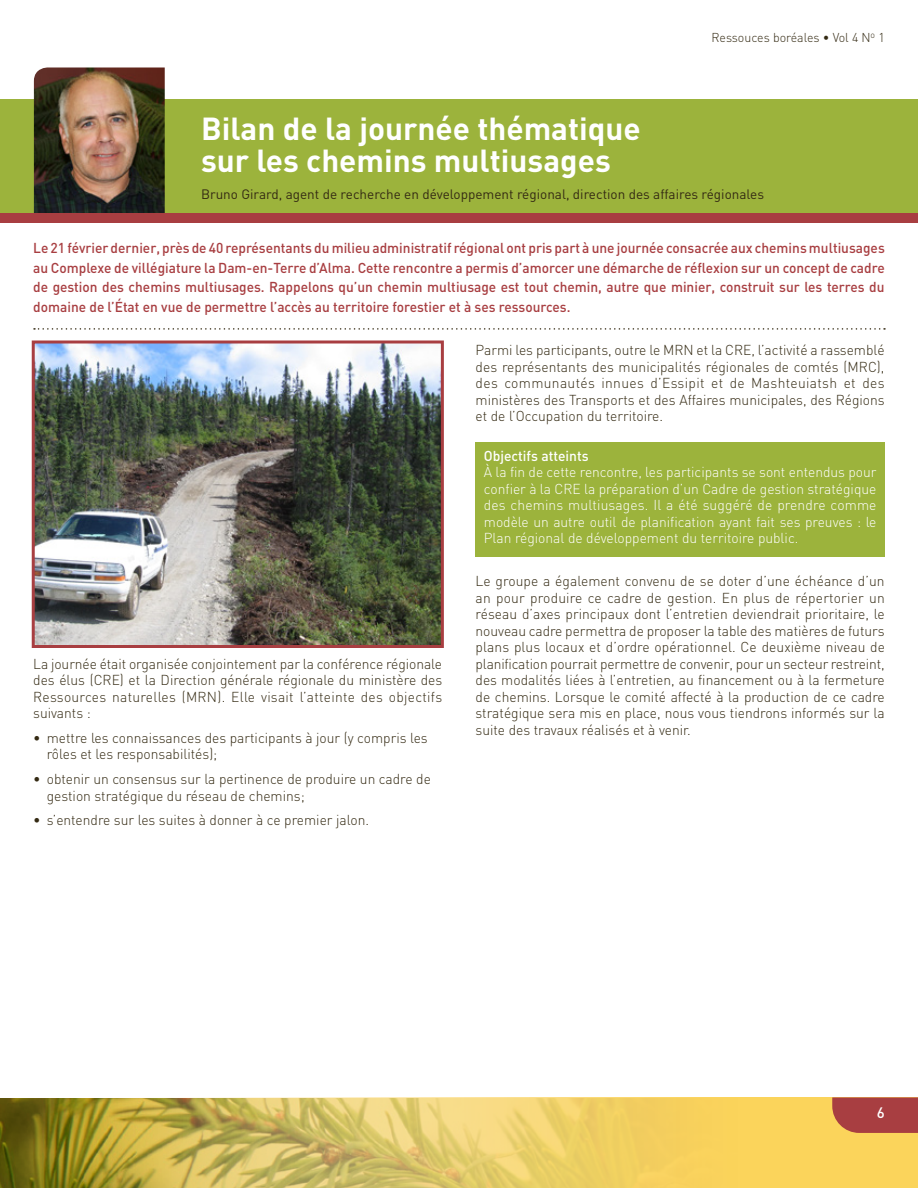
<style>
.page{position:relative;width:918px;height:1188px;background:#fff}
.page>*{position:absolute;margin:0;border:0;box-sizing:border-box;transform-origin:0 0}
.t1{font:700 31.5px/31.5px "DIN";color:#fff}
.t2{font:500 15px "DIN";color:#fff}
.t3{font:300 14.25px/16.5px "DIN";color:#342a13;text-align:justify}
.t4{font:500 14.25px/19.5px "DIN";color:#a83e41;text-align:justify;scale:.96 1}
.t5{font:300 14.25px/16.5px "DIN";color:#fff;text-align:justify}
.t6{font:500 14.25px "DIN";color:#fff}
.t7{font:13.5px "DIN";color:#342a13}
.t8{font:300 12.75px "DIN";color:#342a13}
</style>
<div class="page">
<div style="left:0;top:99px;width:918px;height:118px;background:#9cb33c"></div>
<img style="left:34px;top:68px;width:131px;height:146px">
<div style="left:0;top:214px;width:918px;height:9px;background:#a83e41"></div>
<svg style="left:0;top:1097px;width:918px;height:91px;background:#d7bd59"></svg>
<svg style="left:832px;top:1097px;width:86px;height:36px;background:#ad4842"></svg>
<svg style="left:34px;top:328px;width:851px;height:2px"></svg>
<img style="left:36px;top:344px;width:404px;height:300px">
<div style="left:32px;top:340px;width:412px;height:308px;border:3px solid #a83e41"></div>
<div style="left:476px;top:442px;width:409px;height:115px;background:#9cb33c"></div>
<p class="t8" style="left:711px;top:30px;width:175px">Ressouces boréales • Vol 4 N<sup>o</sup> 1</p>
<h1 class="t1" style="left:201px;top:112px;width:441px">Bilan de la journée thématique sur les chemins multiusages</h1>
<p class="t7" style="left:201px;top:185px;width:565px">Bruno Girard, agent de recherche en développement régional, direction des affaires régionales</p>
<p class="t4" style="left:33px;top:238px;width:889px">Le 21 février dernier, près de 40 représentants du milieu administratif régional ont pris part à une journée consacrée aux chemins multiusages au Complexe de villégiature la Dam-en-Terre d’Alma. Cette rencontre a permis d’amorcer une démarche de réflexion sur un concept de cadre de gestion des chemins multiusages. Rappelons qu’un chemin multiusage est tout chemin, autre que minier, construit sur les terres du domaine de l’État en vue de permettre l’accès au territoire forestier et à ses ressources.</p>
<p class="t3" style="left:476px;top:342px;width:411px">Parmi les participants, outre le MRN et la CRE, l’activité a rassemblé des représentants des municipalités régionales de comtés (MRC), des communautés innues d’Essipit et de Mashteuiatsh et des ministères des Transports et des Affaires municipales, des Régions et de l’Occupation du territoire.</p>
<p class="t3" style="left:33px;top:655px;width:411px">La journée était organisée conjointement par la conférence régionale des élus (CRE) et la Direction générale régionale du ministère des Ressources naturelles (MRN). Elle visait l’atteinte des objectifs suivants :</p>
<p class="t3" style="left:47px;top:729px;width:383px;text-indent:-14px">• mettre les connaissances des participants à jour (y compris les rôles et les responsabilités);</p>
<p class="t3" style="left:47px;top:771px;width:386px;text-indent:-14px">• obtenir un consensus sur la pertinence de produire un cadre de gestion stratégique du réseau de chemins;</p>
<p class="t3" style="left:33px;top:812px;width:337px">• s’entendre sur les suites à donner à ce premier jalon.</p>
<p class="t6" style="left:484px;top:446px;width:106px">Objectifs atteints</p>
<p class="t5" style="left:484px;top:464px;width:394px">À la fin de cette rencontre, les participants se sont entendus pour confier à la CRE la préparation d’un Cadre de gestion stratégique des chemins multiusages. Il a été suggéré de prendre comme modèle un autre outil de planification ayant fait ses preuves : le Plan régional de développement du territoire public.</p>
<p class="t3" style="left:476px;top:573px;width:411px">Le groupe a également convenu de se doter d’une échéance d’un an pour produire ce cadre de gestion. En plus de répertorier un réseau d’axes principaux dont l’entretien deviendrait prioritaire, le nouveau cadre permettra de proposer la table des matières de futurs plans plus locaux et d’ordre opérationnel. Ce deuxième niveau de planification pourrait permettre de convenir, pour un secteur restreint, des modalités liées à l’entretien, au financement ou à la fermeture de chemins. Lorsque le comité affecté à la production de ce cadre stratégique sera mis en place, nous vous tiendrons informés sur la suite des travaux réalisés et à venir.</p>
<p class="t2" style="left:877px;top:1103px;width:9px">6</p>
</div>
